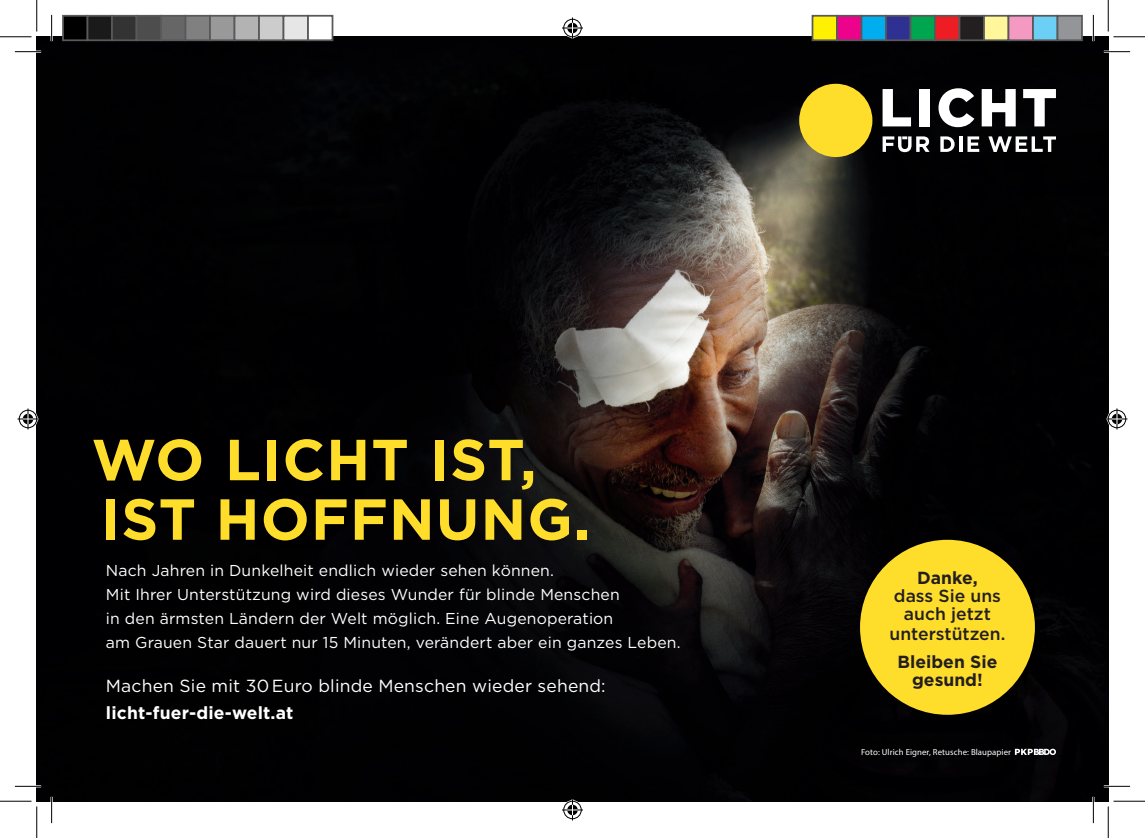
<style>
.page{position:relative;width:1145px;height:838px;background:#fff}
.page>*{position:absolute;margin:0;border:0;box-sizing:border-box;transform-origin:0 0}
.t1{font:700 57.75px/59.5px "Gotham";letter-spacing:.02em;color:#ffdd2b}
.t2{font:17.5px "Gotham";letter-spacing:.01em;color:#fff}
.t3{font:500 17.5px/18.9px "Gotham";color:#231f20;text-align:center}
.t4{font:700 17.5px/18.2px "Gotham";color:#231f20;text-align:center}
.t5{font:700 17.5px "Gotham";letter-spacing:.01em;color:#fff}
.t6{font:15.75px/23.8px "Gotham";letter-spacing:.01em;color:#fff}
.t7{font:8.75px "Myriad Pro";letter-spacing:.01em;color:#fff}
</style>
<div class="page">
<img style="left:37px;top:37px;width:1071px;height:764px">
<div style="left:799px;top:84px;width:73px;height:73px;background:#ffdd2b;border-radius:50%"></div>
<svg style="left:883px;top:89px;width:28px;height:37px"></svg>
<div style="left:920px;top:89px;width:10px;height:37px;background:#fff"></div>
<svg style="left:939px;top:88px;width:35px;height:39px"></svg>
<svg style="left:982px;top:89px;width:34px;height:37px"></svg>
<svg style="left:1023px;top:89px;width:33px;height:37px"></svg>
<svg style="left:940px;top:136px;width:15px;height:16px"></svg>
<hr style="left:959px;top:136px;width:3px;height:16px;background:#fff">
<svg style="left:967px;top:136px;width:12px;height:16px"></svg>
<svg style="left:988px;top:136px;width:68px;height:16px"></svg>
<svg style="left:883px;top:136px;width:47px;height:16px"></svg>
<svg style="left:1015px;top:748px;width:41px;height:7px"></svg>
<div style="left:860px;top:539px;width:175px;height:175px;background:#ffdd2b;border-radius:50%"></div>
<hr style="left:15px;top:51px;width:26px;height:2px;background:#fff">
<hr style="left:1104px;top:51px;width:26px;height:2px;background:#fff">
<hr style="left:15px;top:785px;width:26px;height:2px;background:#fff">
<hr style="left:1104px;top:785px;width:26px;height:2px;background:#fff">
<hr style="left:51px;top:15px;width:2px;height:26px;background:#fff">
<hr style="left:51px;top:796px;width:2px;height:27px;background:#fff">
<hr style="left:1092px;top:15px;width:2px;height:26px;background:#fff">
<hr style="left:1092px;top:796px;width:2px;height:27px;background:#fff">
<svg style="left:15px;top:51px;width:26px;height:1px"></svg>
<svg style="left:1104px;top:51px;width:26px;height:1px"></svg>
<svg style="left:15px;top:786px;width:26px;height:1px"></svg>
<svg style="left:1104px;top:786px;width:26px;height:1px"></svg>
<svg style="left:51px;top:15px;width:1px;height:26px"></svg>
<svg style="left:51px;top:796px;width:1px;height:27px"></svg>
<svg style="left:1093px;top:15px;width:1px;height:26px"></svg>
<svg style="left:1093px;top:796px;width:1px;height:27px"></svg>
<hr style="left:0;top:36px;width:32px;height:1px;background:#000">
<hr style="left:1113px;top:36px;width:32px;height:1px;background:#000">
<hr style="left:0;top:800px;width:32px;height:1px;background:#000">
<hr style="left:1113px;top:800px;width:32px;height:1px;background:#000">
<hr style="left:36px;top:0;width:1px;height:31px;background:#000">
<hr style="left:36px;top:806px;width:1px;height:31px;background:#000">
<hr style="left:1108px;top:0;width:1px;height:31px;background:#000">
<hr style="left:1108px;top:806px;width:1px;height:31px;background:#000">
<svg style="left:562px;top:18px;width:21px;height:21px"></svg>
<svg style="left:562px;top:799px;width:21px;height:21px"></svg>
<svg style="left:18px;top:408px;width:21px;height:21px"></svg>
<svg style="left:1106px;top:408px;width:21px;height:21px"></svg>
<div style="left:63px;top:16px;width:25px;height:24px;background:#000"></div>
<div style="left:62px;top:15px;width:26px;height:26px;border:2px solid #595959"></div>
<div style="left:88px;top:16px;width:24px;height:24px;background:#1a1a1a"></div>
<div style="left:87px;top:15px;width:26px;height:26px;border:2px solid #595959"></div>
<div style="left:112px;top:16px;width:25px;height:24px;background:#333"></div>
<div style="left:111px;top:15px;width:26px;height:26px;border:2px solid #595959"></div>
<div style="left:137px;top:16px;width:24px;height:24px;background:#4d4d4d"></div>
<div style="left:136px;top:15px;width:26px;height:26px;border:2px solid #595959"></div>
<div style="left:161px;top:16px;width:25px;height:24px;background:#666"></div>
<div style="left:160px;top:15px;width:26px;height:26px;border:2px solid #595959"></div>
<div style="left:186px;top:16px;width:24px;height:24px;background:#808080"></div>
<div style="left:185px;top:15px;width:26px;height:26px;border:2px solid #595959"></div>
<div style="left:210px;top:16px;width:25px;height:24px;background:#999"></div>
<div style="left:209px;top:15px;width:26px;height:26px;border:2px solid #595959"></div>
<div style="left:235px;top:16px;width:24px;height:24px;background:#b3b3b3"></div>
<div style="left:234px;top:15px;width:26px;height:26px;border:2px solid #595959"></div>
<div style="left:259px;top:16px;width:25px;height:24px;background:#ccc"></div>
<div style="left:258px;top:15px;width:26px;height:26px;border:2px solid #595959"></div>
<div style="left:284px;top:16px;width:24px;height:24px;background:#e6e6e6"></div>
<div style="left:283px;top:15px;width:26px;height:26px;border:2px solid #595959"></div>
<div style="left:308px;top:16px;width:25px;height:24px;background:#fff"></div>
<div style="left:307px;top:15px;width:26px;height:26px;border:2px solid #595959"></div>
<div style="left:812px;top:16px;width:25px;height:24px;background:#fff101"></div>
<div style="left:812px;top:15px;width:26px;height:26px;border:2px solid #595959"></div>
<div style="left:837px;top:16px;width:24px;height:24px;background:#ed028c"></div>
<div style="left:836px;top:15px;width:26px;height:26px;border:2px solid #595959"></div>
<div style="left:861px;top:16px;width:25px;height:24px;background:#00aeef"></div>
<div style="left:861px;top:15px;width:26px;height:26px;border:2px solid #595959"></div>
<div style="left:886px;top:16px;width:24px;height:24px;background:#2e3092"></div>
<div style="left:885px;top:15px;width:26px;height:26px;border:2px solid #595959"></div>
<div style="left:910px;top:16px;width:25px;height:24px;background:#00a54f"></div>
<div style="left:910px;top:15px;width:26px;height:26px;border:2px solid #595959"></div>
<div style="left:935px;top:16px;width:24px;height:24px;background:#ee1d23"></div>
<div style="left:934px;top:15px;width:26px;height:26px;border:2px solid #595959"></div>
<div style="left:959px;top:16px;width:25px;height:24px;background:#231f20"></div>
<div style="left:959px;top:15px;width:26px;height:26px;border:2px solid #595959"></div>
<div style="left:984px;top:16px;width:24px;height:24px;background:#fff79a"></div>
<div style="left:983px;top:15px;width:26px;height:26px;border:2px solid #595959"></div>
<div style="left:1008px;top:16px;width:25px;height:24px;background:#f499c2"></div>
<div style="left:1008px;top:15px;width:26px;height:26px;border:2px solid #595959"></div>
<div style="left:1033px;top:16px;width:24px;height:24px;background:#6bcff6"></div>
<div style="left:1032px;top:15px;width:26px;height:26px;border:2px solid #595959"></div>
<div style="left:1057px;top:16px;width:25px;height:24px;background:#939598"></div>
<div style="left:1057px;top:15px;width:26px;height:26px;border:2px solid #595959"></div>
<h1 class="t1" style="left:92px;top:429px;width:500px">WO LICHT IST,<br>IST HOFFNUNG.</h1>
<p class="t6" style="left:106px;top:558px;width:576px">Nach Jahren in Dunkelheit endlich wieder sehen können.<br>Mit Ihrer Unterstützung wird dieses Wunder für blinde Menschen<br>in den ärmsten Ländern der Welt möglich. Eine Augenoperation<br>am Grauen Star dauert nur 15 Minuten, verändert aber ein ganzes Leben.</p>
<p class="t2" style="left:106px;top:674px;width:501px">Machen Sie mit 30 Euro blinde Menschen wieder sehend:</p>
<p class="t5" style="left:106px;top:701px;width:189px">licht-fuer-die-welt.at</p>
<p class="t4" style="left:917px;top:568px;width:62px">Danke,</p>
<p class="t3" style="left:890px;top:586px;width:117px">dass Sie uns auch jetzt unterstützen.</p>
<p class="t4" style="left:898px;top:652px;width:101px">Bleiben Sie gesund!</p>
<p class="t7" style="left:861px;top:746px;width:151px">Foto: Ulrich Eigner, Retusche: Blaupapier</p>
</div>
